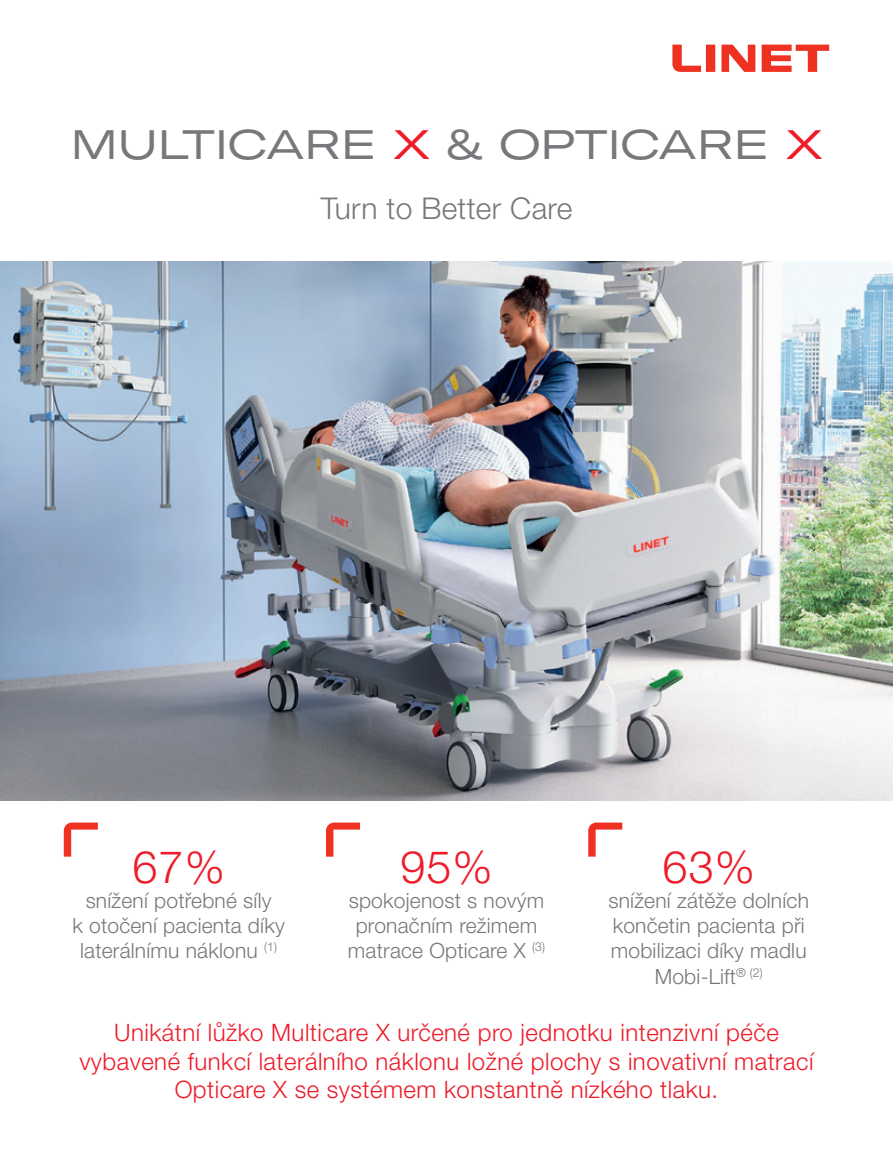
<style>
.page{position:relative;width:893px;height:1149px;background:#fff}
.page>*{position:absolute;margin:0;border:0;box-sizing:border-box;transform-origin:0 0}
.t1{font:300 45px "Helvetica Neue LT Pro";color:#ee1b29}
._01_text_zakladni{font:40.5px "GT America Exp Rg";color:#76787b}
.t2{font:300 30px "Helvetica Neue LT Pro";letter-spacing:.01em;color:#76787b}
.t3{font:300 24px/28.8px "Helvetica Neue LT Pro";letter-spacing:.02em;color:#ee1b29;text-align:center}
.t4{font:300 21px/25.2px "Helvetica Neue LT Pro";letter-spacing:.01em;color:#76787b;text-align:center}
.s1{color:#ee1b29}
</style>
<div class="page">
<img style="left:0;top:261px;width:893px;height:538px">
<svg style="left:672px;top:45px;width:157px;height:27px"></svg>
<svg style="left:64px;top:822px;width:34px;height:34px"></svg>
<svg style="left:326px;top:822px;width:34px;height:34px"></svg>
<svg style="left:588px;top:822px;width:34px;height:34px"></svg>
<p class="_01_text_zakladni" style="left:70px;top:121px;width:754px">MULTICARE <span class="s1">X</span> &amp; OPTICARE <span class="s1">X</span></p>
<p class="t2" style="left:321px;top:189px;width:253px">Turn to Better Care</p>
<p class="t1" style="left:132px;top:838px;width:94px">67%</p>
<p class="t4" style="left:72px;top:887px;width:214px">snížení potřebné síly<br>k otočení pacienta díky laterálnímu náklonu <sup>(1)</sup></p>
<p class="t1" style="left:400px;top:838px;width:94px">95%</p>
<p class="t4" style="left:348px;top:887px;width:199px">spokojenost s novým pronačním režimem matrace Opticare X <sup>(3)</sup></p>
<p class="t1" style="left:663px;top:838px;width:94px">63%</p>
<p class="t4" style="left:608px;top:887px;width:202px">snížení zátěže dolních končetin pacienta při mobilizaci díky madlu<br>Mobi-Lift<sup>®</sup> <sup>(2)</sup></p>
<p class="t3" style="left:79px;top:1016px;width:736px">Unikátní lůžko Multicare X určené pro jednotku intenzivní péče vybavené funkcí laterálního náklonu ložné plochy s inovativní matrací<br>Opticare X se systémem konstantně nízkého tlaku.</p>
</div>
